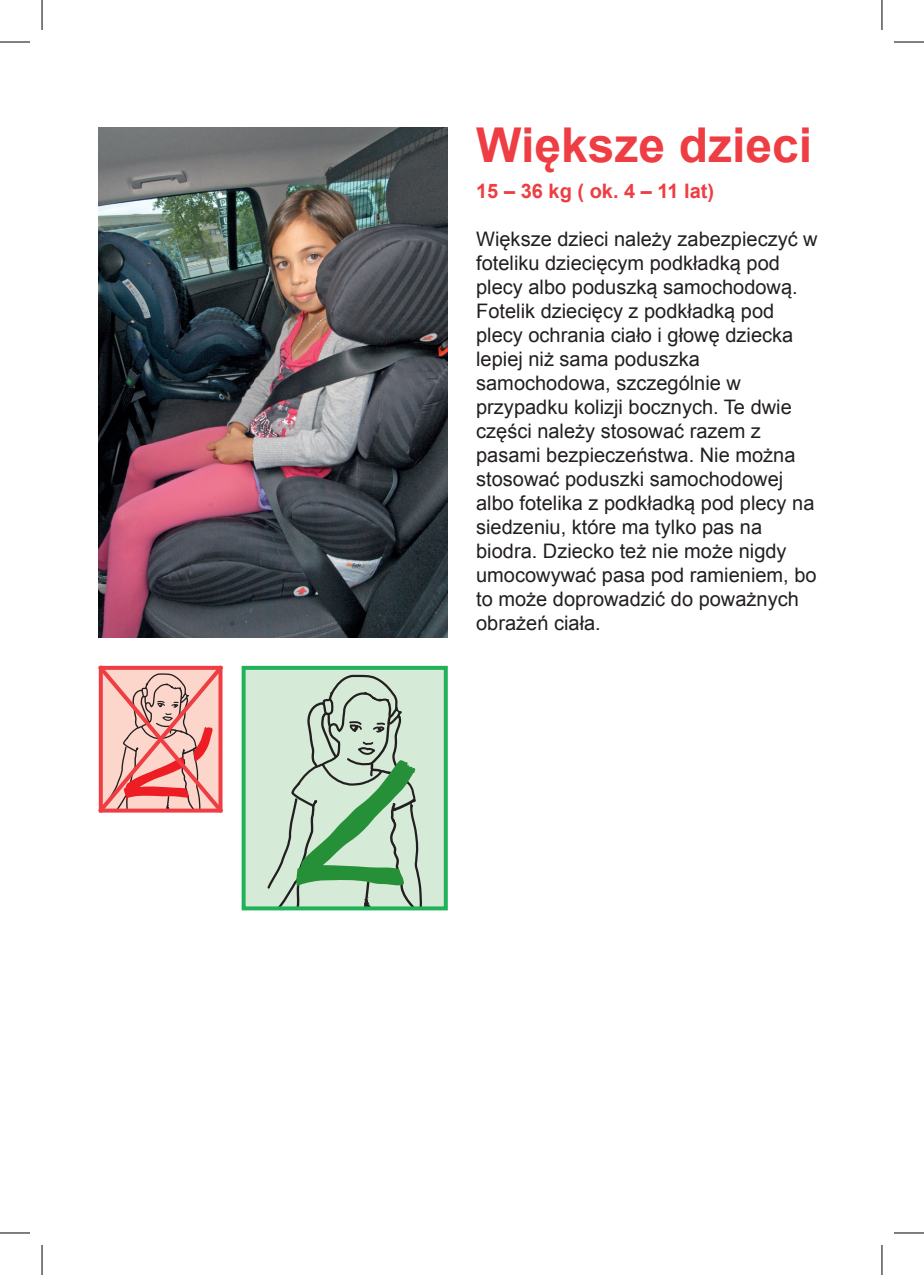
<style>
.page{position:relative;width:924px;height:1275px;background:#fff}
.page>*{position:absolute;margin:0;border:0;box-sizing:border-box;transform-origin:0 0}
.t1{font:700 48px "Arial";color:#ee3d43}
.t2{font:20px/24px "Arial";color:#231f20}
.t3{font:700 20px "Arial";color:#ee3d43}
</style>
<div class="page">
<img style="left:99px;top:127px;width:348px;height:510px">
<div style="left:243px;top:668px;width:202px;height:240px;background:#d5ead7"></div>
<svg style="left:267px;top:675px;width:155px;height:230px"></svg>
<div style="left:241px;top:666px;width:206px;height:244px;border:4px solid #21b259"></div>
<svg style="left:98px;top:665px;width:126px;height:148px;background:#eda39d"></svg>
<hr style="left:0;top:42px;width:30px;height:1px;background:#000">
<hr style="left:893px;top:42px;width:30px;height:1px;background:#000">
<hr style="left:0;top:1232px;width:30px;height:1px;background:#000">
<hr style="left:893px;top:1232px;width:30px;height:1px;background:#000">
<hr style="left:42px;top:0;width:1px;height:30px;background:#000">
<hr style="left:42px;top:1245px;width:1px;height:30px;background:#000">
<hr style="left:881px;top:0;width:1px;height:30px;background:#000">
<hr style="left:881px;top:1245px;width:1px;height:30px;background:#000">
<h1 class="t1" style="left:476px;top:114px;width:337px">Większe dzieci</h1>
<p class="t3" style="left:476px;top:178px;width:239px">15 – 36 kg ( ok. 4 – 11 lat)</p>
<p class="t2" style="left:476px;top:227px;width:343px">Większe dzieci należy zabezpieczyć w foteliku dziecięcym podkładką pod plecy albo poduszką samochodową.<br>Fotelik dziecięcy z podkładką pod plecy ochrania ciało i głowę dziecka lepiej niż sama poduszka samochodowa, szczególnie w przypadku kolizji bocznych. Te dwie części należy stosować razem z pasami bezpieczeństwa. Nie można stosować poduszki samochodowej albo fotelika z podkładką pod plecy na siedzeniu, które ma tylko pas na biodra. Dziecko też nie może nigdy umocowywać pasa pod ramieniem, bo to może doprowadzić do poważnych obrażeń ciała.</p>
</div>
